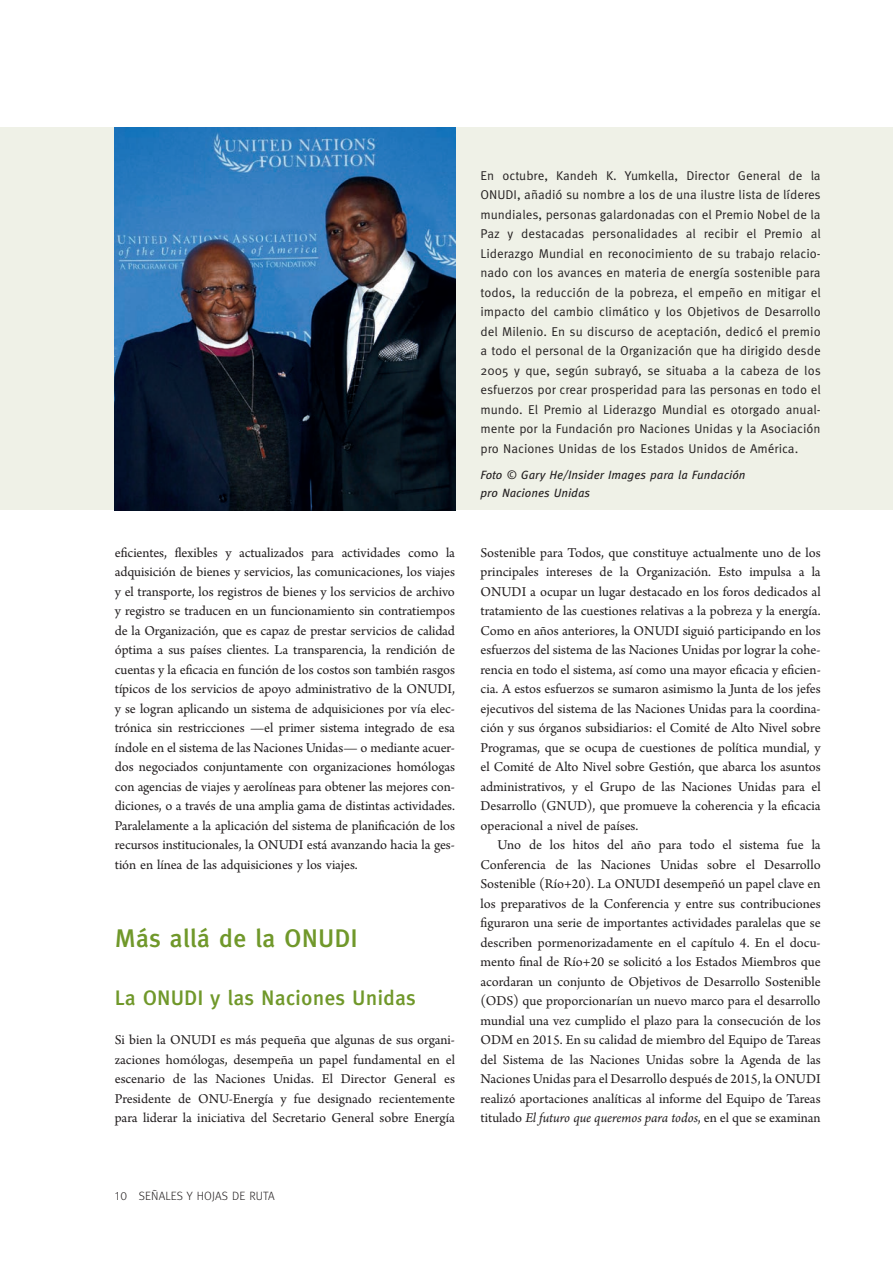
<style>
.page{position:relative;width:893px;height:1263px;background:#fff}
.page>*{position:absolute;margin:0;border:0;box-sizing:border-box;transform-origin:0 0}
.t1{font:500 25.5px "Meta OT";letter-spacing:-.005em;color:#70982a}
.t2{font:500 21px "Meta OT";color:#70982a}
.t3{font:14.25px/19.5px "Arno Pro";letter-spacing:-.005em;color:#231f20;text-align:justify}
.t4{font:12.75px/19.5px "Meta OT Norm";color:#231f20}
.t5{font:italic 12px/18px "Meta OT";color:#231f20}
.t6{font:300 12px "Meta OT";letter-spacing:.01em;color:#231f20}
.s1{font-style:italic}
</style>
<div class="page">
<div style="left:0;top:128px;width:893px;height:382px;background:#eff1e7"></div>
<img style="left:115px;top:128px;width:340px;height:382px">
<p class="t3" style="left:115px;top:543px;width:342px">eficientes, flexibles y actualizados para actividades como la adquisición de bienes y servicios, las comunicaciones, los viajes y el transporte, los registros de bienes y los servicios de archivo y registro se traducen en un funcionamiento sin contratiempos de la Organización, que es capaz de prestar servicios de calidad óptima a sus países clientes. La transparencia, la rendición de cuentas y la eficacia en función de los costos son también rasgos típicos de los servicios de apoyo administrativo de la ONUDI, y se logran aplicando un sistema de adquisiciones por vía elec&shy;trónica sin restricciones —el primer sistema integrado de esa índole en el sistema de las Naciones Unidas— o mediante acuer&shy;dos negociados conjuntamente con organizaciones homólogas con agencias de viajes y aerolíneas para obtener las mejores con&shy;diciones, o a través de una amplia gama de distintas actividades.<br>Paralelamente a la aplicación del sistema de planificación de los recursos institucionales, la ONUDI está avanzando hacia la ges&shy;tión en línea de las adquisiciones y los viajes.</p>
<h1 class="t1" style="left:115px;top:922px;width:245px">Más allá de la ONUDI</h1>
<h2 class="t2" style="left:115px;top:985px;width:303px">La ONUDI y las Naciones Unidas</h2>
<p class="t3" style="left:115px;top:1031px;width:342px">Si bien la ONUDI es más pequeña que algunas de sus organi&shy;zaciones homólogas, desempeña un papel fundamental en el escenario de las Naciones Unidas. El Director General es Presidente de ONU-Energía y fue designado recientemente para liderar la iniciativa del Secretario General sobre Energía</p>
<p class="t6" style="left:115px;top:1188px;width:161px">10 SEÑALES Y HOJAS DE RUTA</p>
<p class="t4" style="left:480px;top:166px;width:342px">En octubre, Kandeh K. Yumkella, Director General de la<br>ONU</p>
<p class="t4" style="left:480px;top:185px;width:342px;text-align:justify;text-indent:25px">DI, añadió su nombre a los de una ilustre lista de líderes mundiales, personas galardonadas con el Premio Nobel de la Paz y destacadas personalidades al recibir el Premio al Liderazgo Mundial en reconocimiento de su trabajo relacio&shy;nado con los avances en materia de energía sostenible para todos, la reducción de la pobreza, el empeño en mitigar el impacto del cambio climático y los Objetivos de Desarrollo del Milenio. En su discurso de aceptación, dedicó el premio a todo el personal de la Organización que ha dirigido desde 2005 y que, según subrayó, se situaba a la cabeza de los esfuerzos por crear prosperidad para las personas en todo el mundo. El Premio al Liderazgo Mundial es otorgado anual&shy;mente por la Fundación pro Naciones U nidas y la Asociación pro Naciones U nidas de los Estados U nidos de América.</p>
<p class="t5" style="left:480px;top:466px;width:267px">Foto © Gary He/Insider Images para la Fundación pro Naciones Unidas</p>
<p class="t3" style="left:480px;top:543px;width:342px">Sostenible para Todos, que constituye actualmente uno de los principales intereses de la Organización. Esto impulsa a la ONUDI a ocupar un lugar destacado en los foros dedicados al tratamiento de las cuestiones relativas a la pobreza y la energía.<br>Como en años anteriores, la ONUDI siguió participando en los esfuerzos del sistema de las Naciones Unidas por lograr la cohe&shy;rencia en todo el sistema, así como una mayor eficacia y eficien&shy;cia. A estos esfuerzos se sumaron asimismo la Junta de los jefes ejecutivos del sistema de las Naciones Unidas para la coordina&shy;ción y sus órganos subsidiarios: el Comité de Alto Nivel sobre Programas, que se ocupa de cuestiones de política mundial, y el Comité de Alto Nivel sobre Gestión, que abarca los asuntos administrativos, y el Grupo de las Naciones Unidas para el Desarrollo (GNUD), que promueve la coherencia y la eficacia operacional a nivel de países.</p>
<p class="t3" style="left:480px;top:836px;width:342px;text-indent:17px">Uno de los hitos del año para todo el sistema fue la Conferencia de las Naciones Unidas sobre el Desarrollo Sostenible (Río+20). La ONUDI desempeñó un papel clave en los preparativos de la Conferencia y entre sus contribuciones figuraron una serie de importantes actividades paralelas que se describen pormenorizadamente en el capítulo 4. En el docu&shy;mento final de Río+20 se solicitó a los Estados Miembros que acordaran un conjunto de Objetivos de Desarrollo Sostenible (ODS) que proporcionarían un nuevo marco para el desarrollo mundial una vez cumplido el plazo para la consecución de los ODM en 2015. En su calidad de miembro del Equipo de Tareas del Sistema de las Naciones Unidas sobre la Agenda de las Naciones Unidas para el Desarrollo después de 2015, la ONUDI realizó aportaciones analíticas al informe del Equipo de Tareas titulado <span class="s1">El futuro que queremos para todos</span>, en el que se examinan</p>
</div>
